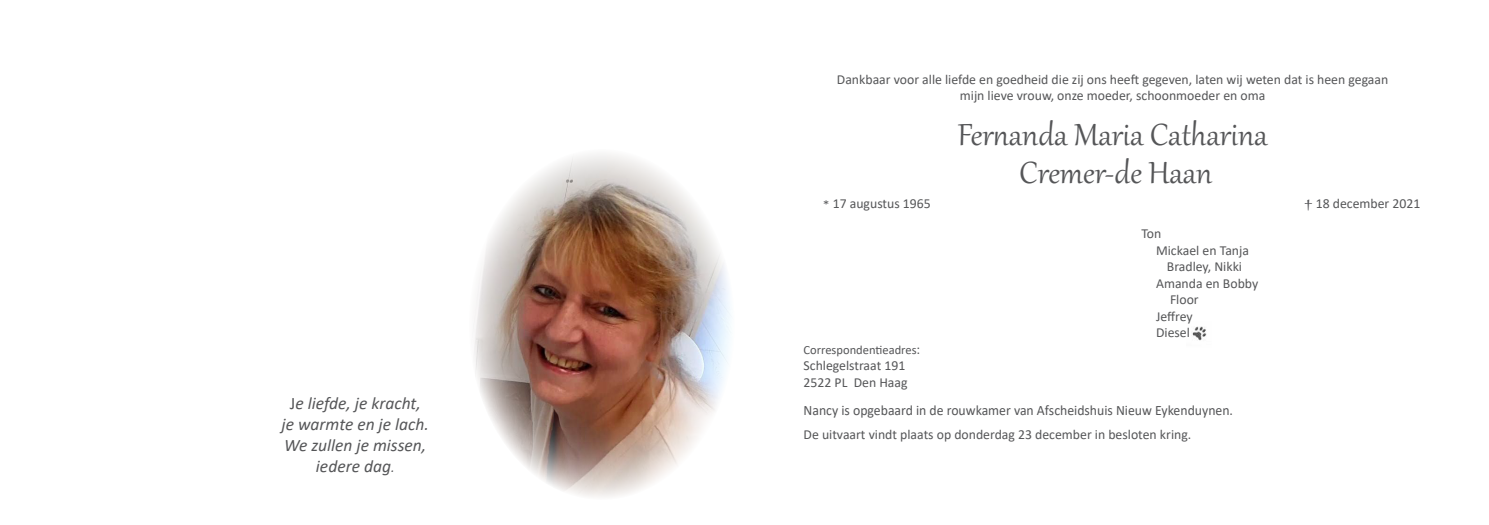
<style>
.page{position:relative;width:1489px;height:525px;background:#fff}
.page>*{position:absolute;margin:0;border:0;box-sizing:border-box;transform-origin:0 0}
.t1{font:37.5px/37.5px "Gabriola";color:#555658;text-align:center}
.t2{font:italic 17.5px/21px "Calibri";color:#555658;text-align:center}
.t3{font:14.25px "Calibri";color:#555658;scale:.96 1}
.t4{font:13.75px/16.5px "Calibri";color:#555658;text-align:center}
.t5{font:12.5px "Calibri";color:#555658}
.s1{font-style:normal}
.s2{font-size:13.75px}
.s3{font-size:11px}
.s4{font-family:"Trajan Pro";font-weight:700;font-size:11px}
</style>
<div class="page">
<img style="left:1192px;top:326px;width:15px;height:15px">
<img style="left:474px;top:154px;width:257px;height:343px">
<p class="t2" style="left:281px;top:393px;width:149px"><span class="s1">J</span>e liefde, je kracht, je warmte en je lach.<br>We zullen je missen, iedere dag<span class="s2">.</span></p>
<p class="t4" style="left:836px;top:70px;width:553px">Dankbaar voor alle liefde en goedheid die zij ons hee昀琀 gegeven, laten wij weten dat is heen gegaan mijn lieve vrouw, onze moeder, schoonmoeder en oma</p>
<h1 class="t1" style="left:957px;top:113px;width:311px">Fernanda Maria Catharina<br>Cremer-de Haan</h1>
<p class="t4" style="left:822px;top:195px;width:109px"><span class="s3">*</span> 17 augustus 1965</p>
<p class="t4" style="left:1303px;top:195px;width:118px"><span class="s4">†</span> 18 december 2021</p>
<p class="t4" style="left:1141px;top:226px;width:21px">Ton</p>
<p class="t4" style="left:1155px;top:241px;width:94px">Mickael en Tanja</p>
<p class="t4" style="left:1166px;top:258px;width:77px">Bradley, Nikki</p>
<p class="t4" style="left:1155px;top:276px;width:104px">Amanda en Bobby</p>
<p class="t4" style="left:1169px;top:292px;width:30px">Floor</p>
<p class="t4" style="left:1155px;top:307px;width:38px">Je昀昀rey</p>
<p class="t4" style="left:1155px;top:325px;width:35px">Diesel</p>
<p class="t5" style="left:803px;top:341px;width:118px">Corresponden琀椀eadres<span class="s2">:</span></p>
<p class="t4" style="left:803px;top:357px;width:105px;text-align:left">Schlegelstraat 191<br>2522 PL Den Haag</p>
<p class="t3" style="left:803px;top:400px;width:449px">Nancy is opgebaard in de rouwkamer van Afscheidshuis Nieuw Eykenduynen.</p>
<p class="t4" style="left:803px;top:425px;width:389px">De uitvaart vindt plaats op donderdag 23 december in besloten kring.</p>
</div>
